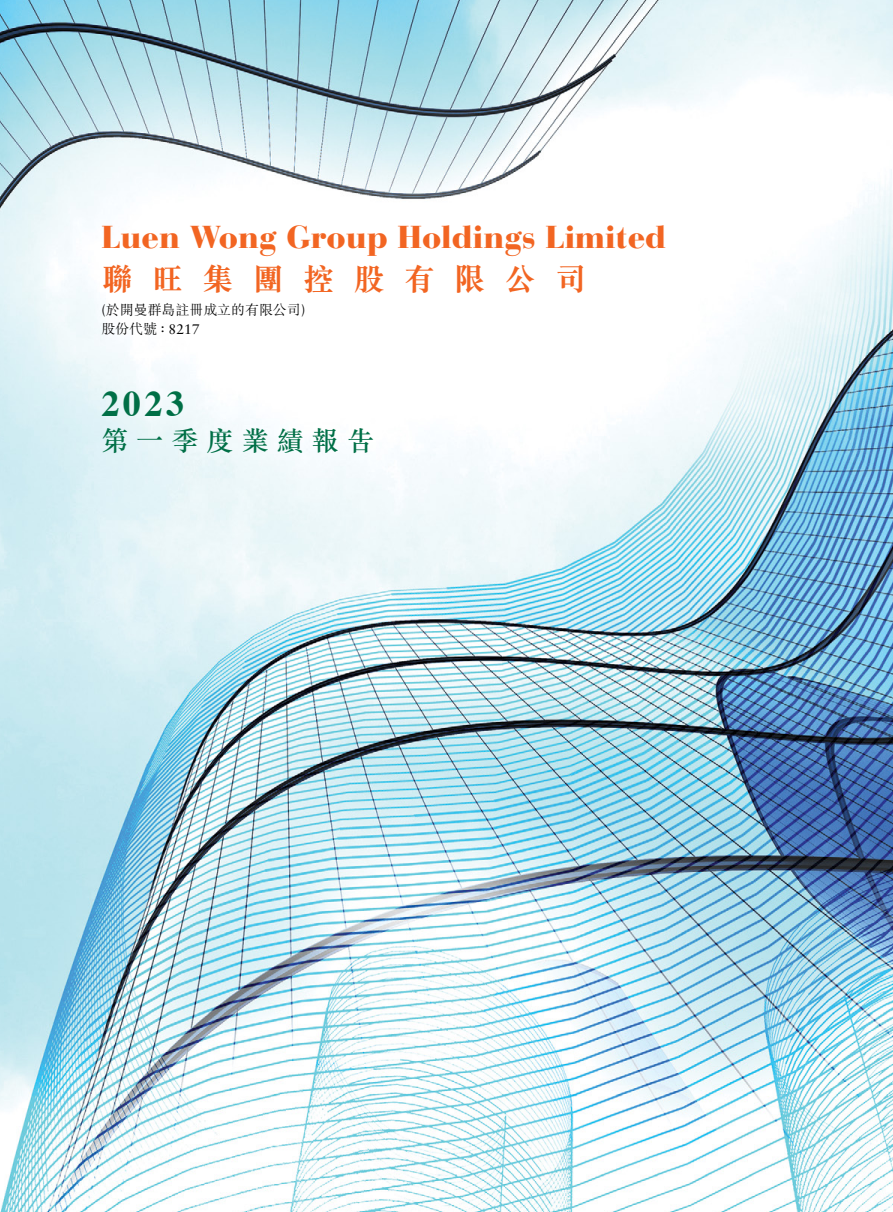
<style>
.page{position:relative;width:893px;height:1212px;background:#fff}
.page>*{position:absolute;margin:0;border:0;box-sizing:border-box;transform-origin:0 0}
.t1{font:700 36px "Times";color:#006f46}
.t2{font:900 31.5px "Bauer Bodoni Std";color:#f26522}
.t3{font:700 31.5px "M Sung HK";letter-spacing:.6em;color:#f26522}
.t4{font:500 27px "M Sung HK";letter-spacing:.3em;color:#006f46}
.t5{font:300 13.95px "M Sung HK";color:#000}
.t6{font:13.95px "Sabon LT Std";color:#000}
.s1{font-family:"Sabon LT Std";font-weight:400}
.s2{font-family:"M Sung HK";font-weight:300}
</style>
<div class="page">
<img style="left:0;top:0;width:893px;height:1212px">
<p class="t2" style="left:101px;top:218px;width:566px">Luen Wong Group Holdings Limited</p>
<p class="t3" style="left:101px;top:263px;width:487px">聯旺集團控股有限公司</p>
<p class="t5" style="left:101px;top:300px;width:206px"><span class="s1">(</span>於開曼群島註冊成立的有限公司<span class="s1">)</span></p>
<p class="t6" style="left:101px;top:321px;width:100px"><span class="s2">股份代號</span> : 8217</p>
<p class="t1" style="left:101px;top:369px;width:84px">2023</p>
<p class="t4" style="left:101px;top:422px;width:274px">第一季度業績報告</p>
</div>
